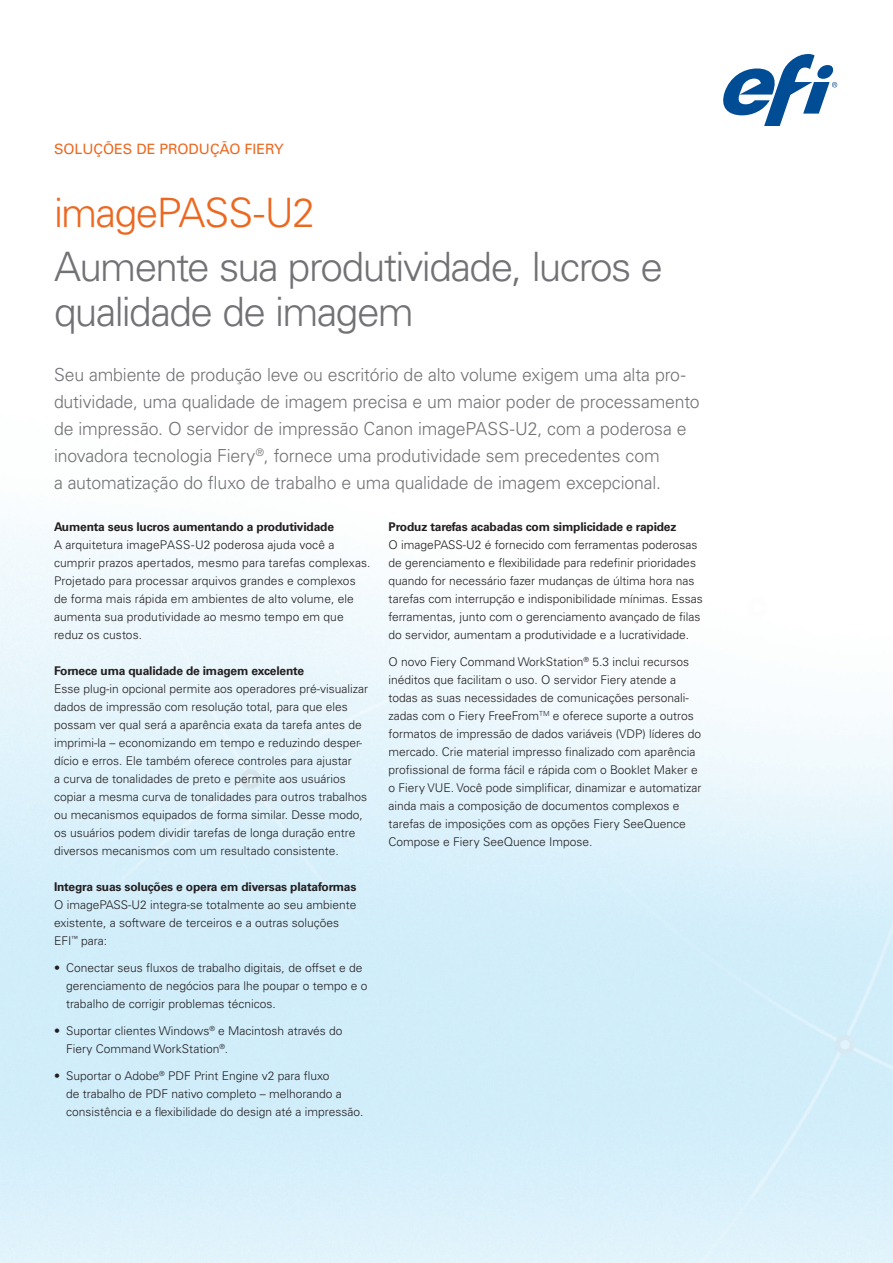
<style>
.page{position:relative;width:893px;height:1263px;background:#fff}
.page>*{position:absolute;margin:0;border:0;box-sizing:border-box;transform-origin:0 0}
.t1{font:300 40.5px/45px "Univers LT Std";letter-spacing:-.04em;color:#717275}
.t2{font:300 40.5px "Univers LT Std";letter-spacing:-.035em;color:#ec6820}
.Intro_Body_12{font:300 18px/27px "Univers LT Std";letter-spacing:-.005em;color:#717275}
.t3{font:14.25px "Univers LT Std";color:#ec6820}
.Body_Body_8pt{font:300 12px/18px "Univers LT Std";color:#231f20}
.Body_SubHead{font:700 12px "Univers LT Std";letter-spacing:-.015em;color:#231f20}
</style>
<div class="page">
<svg style="left:723px;top:54px;width:114px;height:72px"></svg>
<p class="t3" style="left:54px;top:141px;width:231px">SOLUÇÕES DE PRODUÇÃO FIERY</p>
<h1 class="t2" style="left:54px;top:189px;width:262px">imagePASS-U2</h1>
<h1 class="t1" style="left:54px;top:245px;width:611px">Aumente sua produtividade, lucros e qualidade de imagem</h1>
<p class="Intro_Body_12" style="left:54px;top:361px;width:647px">Seu ambiente de produção leve ou escritório de alto volume exigem uma alta pro&shy;dutividade, uma qualidade de imagem precisa e um maior poder de processamento de impressão. O servidor de impressão Canon imagePASS-U2, com a poderosa e inovadora tecnologia Fiery<sup>®</sup>, fornece uma produtividade sem precedentes com<br>a automatização do fluxo de trabalho e uma qualidade de imagem excepcional.</p>
<p class="Body_SubHead" style="left:54px;top:519px;width:282px">Aumenta seus lucros aumentando a produtividade</p>
<p class="Body_Body_8pt" style="left:54px;top:535px;width:318px">A arquitetura imagePASS-U2 poderosa ajuda você a cumprir prazos apertados, mesmo para tarefas complexas.<br>Projetado para processar arquivos grandes e complexos de forma mais rápida em ambientes de alto volume, ele aumenta sua produtividade ao mesmo tempo em que reduz os custos.</p>
<p class="Body_SubHead" style="left:54px;top:663px;width:252px">Fornece uma qualidade de imagem excelente</p>
<p class="Body_Body_8pt" style="left:54px;top:679px;width:316px">Esse plug-in opcional permite aos operadores pré-visualizar dados de impressão com resolução total, para que eles possam ver qual será a aparência exata da tarefa antes de imprimi-la – economizando em tempo e reduzindo desper&shy;dício e erros. Ele também oferece controles para ajustar<br>a curva de tonalidades de preto e permite aos usuários copiar a mesma curva de tonalidades para outros trabalhos ou mecanismos equipados de forma similar. Desse modo, os usuários podem dividir tarefas de longa duração entre diversos mecanismos com um resultado consistente.</p>
<p class="Body_SubHead" style="left:54px;top:879px;width:304px">Integra suas soluções e opera em diversas plataformas</p>
<p class="Body_Body_8pt" style="left:54px;top:895px;width:304px">O imagePASS-U2 integra-se totalmente ao seu ambiente existente, a software de terceiros e a outras soluções<br>EFI<sup>™</sup> para:</p>
<p class="Body_Body_8pt" style="left:66px;top:958px;width:303px;text-indent:-12px">• Conectar seus fluxos de trabalho digitais, de offset e de gerenciamento de negócios para lhe poupar o tempo e o trabalho de corrigir problemas técnicos.</p>
<p class="Body_Body_8pt" style="left:66px;top:1021px;width:278px;text-indent:-12px">• Suportar clientes Windows<sup>®</sup> e Macintosh através do<br>Fiery Command WorkStation<sup>®</sup>.</p>
<p class="Body_Body_8pt" style="left:66px;top:1066px;width:299px;text-indent:-12px">• Suportar o Adobe<sup>®</sup> PDF Print Engine v2 para fluxo<br>de trabalho de PDF nativo completo – melhorando a consistência e a flexibilidade do design até a impressão.</p>
<p class="Body_SubHead" style="left:389px;top:519px;width:289px">Produz tarefas acabadas com simplicidade e rapidez</p>
<p class="Body_Body_8pt" style="left:389px;top:535px;width:316px">O imagePASS-U2 é fornecido com ferramentas poderosas de gerenciamento e flexibilidade para redefinir prioridades quando for necessário fazer mudanças de última hora nas tarefas com interrupção e indisponibilidade mínimas. Essas ferramentas, junto com o gerenciamento avançado de filas do servidor, aumentam a produtividade e a lucratividade.</p>
<p class="Body_Body_8pt" style="left:389px;top:652px;width:314px">O novo Fiery Command WorkStation<sup>®</sup> 5.3 inclui recursos inéditos que facilitam o uso. O servidor Fiery atende a todas as suas necessidades de comunicações personali&shy;zadas com o Fiery FreeFrom<sup>TM</sup> e oferece suporte a outros formatos de impressão de dados variáveis (VDP) líderes do mercado. Crie material impresso finalizado com aparência profissional de forma fácil e rápida com o Booklet Maker e o Fiery VUE. Você pode simplificar, dinamizar e automatizar ainda mais a composição de documentos complexos e tarefas de imposições com as opções Fiery SeeQuence Compose e Fiery SeeQuence Impose.</p>
</div>
